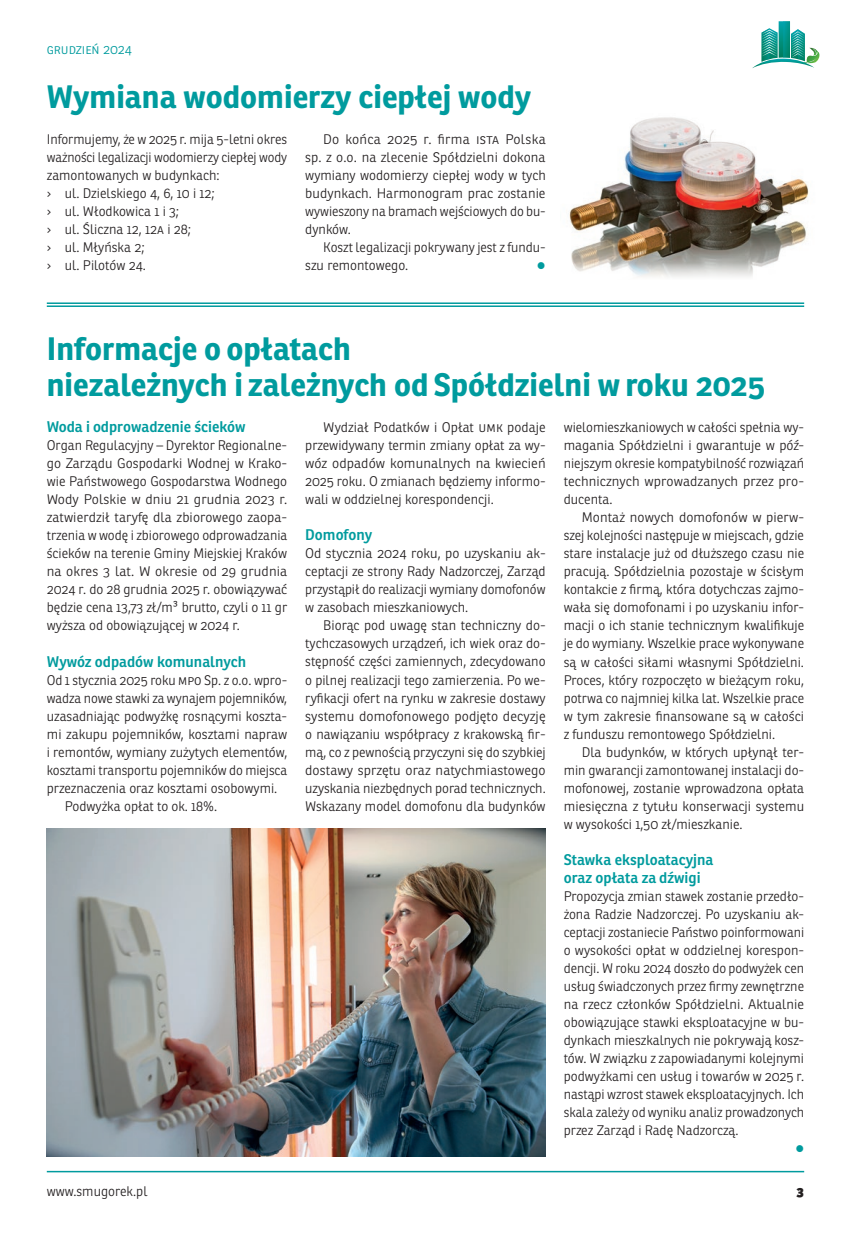
<style>
.page{position:relative;width:851px;height:1234px;background:#fff}
.page>*{position:absolute;margin:0;border:0;box-sizing:border-box;transform-origin:0 0}
.t1{font:700 31.5px/36px "Ronnia";color:#009b9e}
.t2{font:600 15px/18px "Ronnia";color:#009b9e}
.t3{font:300 13.5px/18px "Ronnia";color:#231f20;text-align:justify}
.t4{font:300 13.5px "Ronnia";color:#009b9e}
.t5{font:800 13.5px "Ronnia";color:#231f20}
.t6{font:12px "Wingdings";color:#009b9e}
</style>
<div class="page">
<svg style="left:752px;top:21px;width:68px;height:47px"></svg>
<hr style="left:47px;top:1170px;width:757px;height:1px;background:#009b9e">
<hr style="left:47px;top:302px;width:757px;height:2px;background:#009b9e">
<hr style="left:47px;top:305px;width:757px;height:2px;background:#009b9e">
<img style="left:569px;top:117px;width:240px;height:160px">
<img style="left:47px;top:828px;width:498px;height:328px">
<p class="t4" style="left:47px;top:41px;width:86px">grudzień 2024</p>
<h1 class="t1" style="left:47px;top:79px;width:486px">Wymiana wodomierzy ciepłej wody</h1>
<p class="t3" style="left:47px;top:130px;width:242px;text-align:left">Informujemy, że w 2025 r. mija 5-letni okres ważności legalizacji wodomierzy ciepłej wody zamontowanych w budynkach:<br>› ul. Dzielskiego 4, 6, 10 i 12;<br>› ul. Włodkowica 1 i 3;<br>› ul. Śliczna 12, 12a i 28;<br>› ul. Młyńska 2;<br>› ul. Pilotów 24.</p>
<p class="t3" style="left:305px;top:130px;width:242px;text-indent:18px">Do końca 2025 r. firma ista Polska sp. z o.o. na zlecenie Spółdzielni dokona wymiany wodomierzy ciepłej wody w tych budynkach. Harmonogram prac zostanie wywieszony na bramach wejściowych do bu&shy;dynków.</p>
<p class="t3" style="left:305px;top:238px;width:242px;text-indent:18px">Koszt legalizacji pokrywany jest z fundu&shy;szu remontowego.</p>
<p class="t6" style="left:537px;top:259px;width:10px">●</p>
<h1 class="t1" style="left:47px;top:331px;width:720px">Informacje o opłatach<br>niezależnych i zależnych od Spółdzielni w roku 2025</h1>
<p class="t2" style="left:47px;top:418px;width:200px">Woda i odprowadzenie ścieków</p>
<p class="t3" style="left:47px;top:436px;width:242px">Organ Regulacyjny – Dyrektor Regionalne&shy;go Zarządu Gospodarki Wodnej w Krako&shy;wie Państwowego Gospodarstwa Wodnego Wody Polskie w dniu 21 grudnia 2023 r. zatwierdził taryfę dla zbiorowego zaopa&shy;trzenia w wodę i zbiorowego odprowadzania ścieków na terenie Gminy Miejskiej Kraków na okres 3 lat. W okresie od 29 grudnia 2024 r. do 28 grudnia 2025 r. obowiązywać będzie cena 13,73 zł/m³ brutto, czyli o 11 gr wyższa od obowiązującej w 2024 r.</p>
<p class="t2" style="left:47px;top:652px;width:201px">Wywóz odpadów komunalnych</p>
<p class="t3" style="left:47px;top:670px;width:242px">Od 1 stycznia 2025 roku mpo Sp. z o.o. wpro-</p>
<p class="t3" style="left:47px;top:688px;width:242px">wadza nowe stawki za wynajem pojemników,</p>
<p class="t3" style="left:47px;top:706px;width:242px">uzasadniając podwyżkę rosnącymi koszta-</p>
<p class="t3" style="left:47px;top:724px;width:242px">mi zakupu pojemników, kosztami napraw</p>
<p class="t3" style="left:47px;top:742px;width:242px">i remontów, wymiany zużytych elementów,</p>
<p class="t3" style="left:47px;top:760px;width:242px">kosztami transportu pojemników do miejsca</p>
<p class="t3" style="left:47px;top:778px;width:232px">przeznaczenia oraz kosztami osobowymi.</p>
<p class="t3" style="left:65px;top:796px;width:154px">Podwyżka opłat to ok. 18%.</p>
<p class="t3" style="left:305px;top:418px;width:242px;text-indent:18px">Wydział Podatków i Opłat umk podaje przewidywany termin zmiany opłat za wy&shy;wóz odpadów komunalnych na kwiecień 2025 roku. O zmianach będziemy informo&shy;wali w oddzielnej korespondencji.</p>
<p class="t2" style="left:305px;top:526px;width:68px">Domofony</p>
<p class="t3" style="left:305px;top:544px;width:242px">Od stycznia 2024 roku, po uzyskaniu ak&shy;ceptacji ze strony Rady Nadzorczej, Zarząd przystąpił do realizacji wymiany domofonów w zasobach mieszkaniowych.</p>
<p class="t3" style="left:305px;top:616px;width:243px;text-indent:18px">Biorąc pod uwagę stan techniczny do&shy;tychczasowych urządzeń, ich wiek oraz do&shy;stępność części zamiennych, zdecydowano o pilnej realizacji tego zamierzenia. Po we&shy;ryfikacji ofert na rynku w zakresie dostawy systemu domofonowego podjęto decyzję o nawiązaniu współpracy z krakowską fir&shy;mą, co z pewnością przyczyni się do szybkiej dostawy sprzętu oraz natychmiastowego uzyskania niezbędnych porad technicznych.<br>Wskazany model domofonu dla budynków</p>
<p class="t3" style="left:563px;top:418px;width:242px">wielomieszkaniowych w całości spełnia wy&shy;magania Spółdzielni i gwarantuje w póź&shy;niejszym okresie kompatybilność rozwiązań technicznych wprowadzanych przez pro&shy;ducenta.</p>
<p class="t3" style="left:563px;top:508px;width:242px;text-indent:18px">Montaż nowych domofonów w pierw&shy;szej kolejności następuje w miejscach, gdzie stare instalacje już od dłuższego czasu nie pracują. Spółdzielnia pozostaje w ścisłym kontakcie z firmą, która dotychczas zajmo&shy;wała się domofonami i po uzyskaniu infor&shy;macji o ich stanie technicznym kwalifikuje je do wymiany. Wszelkie prace wykonywane są w całości siłami własnymi Spółdzielni.<br>Proces, który rozpoczęto w bieżącym roku, potrwa co najmniej kilka lat. Wszelkie prace w tym zakresie finansowane są w całości z funduszu remontowego Spółdzielni.</p>
<p class="t3" style="left:563px;top:742px;width:242px;text-indent:18px">Dla budynków, w których upłynął ter&shy;min gwarancji zamontowanej instalacji do&shy;mofonowej, zostanie wprowadzona opłata miesięczna z tytułu konserwacji systemu w wysokości 1,50 zł/mieszkanie.</p>
<p class="t2" style="left:563px;top:850px;width:151px">Stawka eksploatacyjna oraz opłata za dźwigi</p>
<p class="t3" style="left:563px;top:886px;width:242px">Propozycja zmian stawek zostanie przedło&shy;żona Radzie Nadzorczej. Po uzyskaniu ak&shy;ceptacji zostaniecie Państwo poinformowani o wysokości opłat w oddzielnej korespon&shy;dencji. W roku 2024 doszło do podwyżek cen usług świadczonych przez firmy zewnętrzne na rzecz członków Spółdzielni. Aktualnie obowiązujące stawki eksploatacyjne w bu&shy;dynkach mieszkalnych nie pokrywają kosz&shy;tów. W związku z zapowiadanymi kolejnymi podwyżkami cen usług i towarów w 2025 r. nastąpi wzrost stawek eksploatacyjnych. Ich skala zależy od wyniku analiz prowadzonych przez Zarząd i Radę Nadzorczą.</p>
<p class="t6" style="left:795px;top:1141px;width:10px">●</p>
<p class="t3" style="left:47px;top:1182px;width:102px">www.smugorek.pl</p>
<p class="t5" style="left:796px;top:1182px;width:9px">3</p>
</div>
